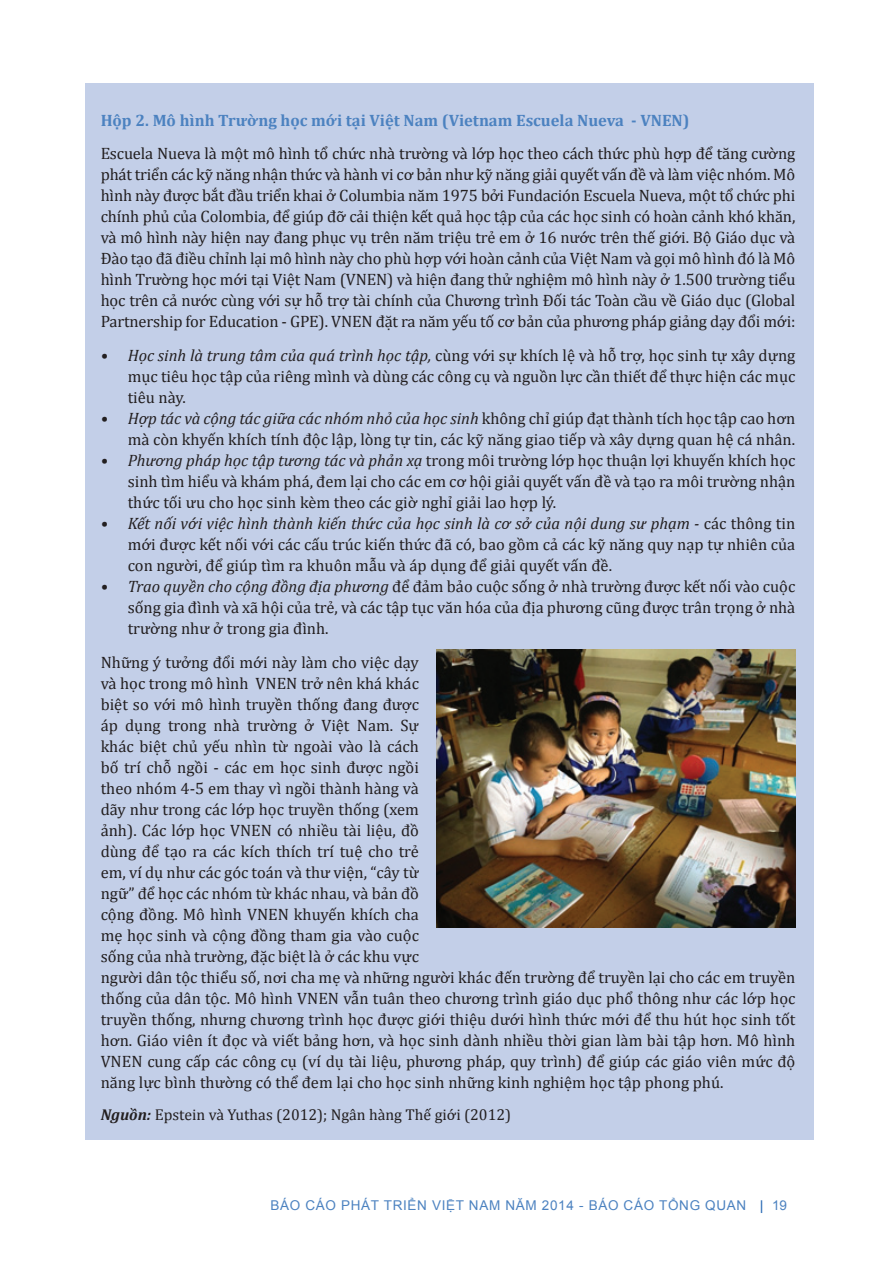
<style>
.page{position:relative;width:872px;height:1263px;background:#fff}
.page>*{position:absolute;margin:0;border:0;box-sizing:border-box;transform-origin:0 0}
.t1{font:16.5px/21px "Cambria";color:#231f20;text-align:justify}
.t2{font:700 16.5px "Cambria";color:#4c82c0}
.t3{font:15.75px "Cambria";color:#231f20}
.t4{font:13.5px "Arial";letter-spacing:.05em;color:#4c82c0}
.s1{font-style:italic}
.s2{font-weight:700;font-style:italic}
</style>
<div class="page">
<svg style="left:760px;top:1200px;width:2px;height:13px"></svg>
<div style="left:86px;top:83px;width:728px;height:1057px;background:#c3cfe8"></div>
<img style="left:436px;top:649px;width:359px;height:278px">
<p class="t2" style="left:101px;top:108px;width:590px">Hộp 2. Mô hình Trường học mới tại Việt Nam (Vietnam Escuela Nueva - VNEN)</p>
<p class="t1" style="left:101px;top:143px;width:696px">Escuela Nueva là một mô hình tổ chức nhà trường và lớp học theo cách thức phù hợp để tăng cường phát triển các kỹ năng nhận thức và hành vi cơ bản như kỹ năng giải quyết vấn đề và làm việc nhóm. Mô hình này được bắt đầu triển khai ở Columbia năm 1975 bởi Fundación Escuela Nueva, một tổ chức phi chính phủ của Colombia, để giúp đỡ cải thiện kết quả học tập của các học sinh có hoàn cảnh khó khăn, và mô hình này hiện nay đang phục vụ trên năm triệu trẻ em ở 16 nước trên thế giới. Bộ Giáo dục và Đào tạo đã điều chỉnh lại mô hình này cho phù hợp với hoàn cảnh của Việt Nam và gọi mô hình đó là Mô hình Trường học mới tại Việt Nam (VNEN) và hiện đang thử nghiệm mô hình này ở 1.500 trường tiểu học trên cả nước cùng với sự hỗ trợ tài chính của Chương trình Đối tác Toàn cầu về Giáo dục (Global Partnership for Education - GPE). VNEN đặt ra năm yếu tố cơ bản của phương pháp giảng dạy đổi mới:</p>
<p class="t1" style="left:128px;top:345px;width:669px;text-indent:-27px"><span class="s1">• Học sinh là trung tâm của quá trình học tập,</span> cùng với sự khích lệ và hỗ trợ, học sinh tự xây dựng mục tiêu học tập của riêng mình và dùng các công cụ và nguồn lực cần thiết để thực hiện các mục tiêu này.</p>
<p class="t1" style="left:101px;top:408px;width:696px;text-align:right"><span class="s1">• Hợp tác và cộng tác giữa các nhóm nhỏ của học sinh</span> không chỉ giúp đạt thành tích học tập cao hơn mà còn khyến khích tính độc lập, lòng tự tin, các kỹ năng giao tiếp và xây dựng quan hệ cá nhân.</p>
<p class="t1" style="left:128px;top:450px;width:669px;text-indent:-27px"><span class="s1">• Phương pháp học tập tương tác và phản xạ</span> trong môi trường lớp học thuận lợi khuyến khích học sinh tìm hiểu và khám phá, đem lại cho các em cơ hội giải quyết vấn đề và tạo ra môi trường nhận thức tối ưu cho học sinh kèm theo các giờ nghỉ giải lao hợp lý.</p>
<p class="t1" style="left:128px;top:513px;width:669px;text-indent:-27px"><span class="s1">• Kết nối với việc hình thành kiến thức của học sinh là cơ sở của nội dung sư phạm -</span> các thông tin mới được kết nối với các cấu trúc kiến thức đã có, bao gồm cả các kỹ năng quy nạp tự nhiên của con người, để giúp tìm ra khuôn mẫu và áp dụng để giải quyết vấn đề.</p>
<p class="t1" style="left:128px;top:576px;width:669px;text-indent:-27px"><span class="s1">• Trao quyền cho cộng đồng địa phương</span> để đảm bảo cuộc sống ở nhà trường được kết nối vào cuộc sống gia đình và xã hội của trẻ, và các tập tục văn hóa của địa phương cũng được trân trọng ở nhà trường như ở trong gia đình.</p>
<p class="t1" style="left:101px;top:652px;width:696px;text-align:left">Những ý tưởng đổi mới này làm cho việc dạy<br>và học trong mô hình VNEN trở nên khá khác<br>biệt so với mô hình truyền thống đang được<br>áp dụng trong nhà trường ở Việt Nam. Sự<br>khác biệt chủ yếu nhìn từ ngoài vào là cách<br>bố trí chỗ ngồi - các em học sinh được ngồi<br>theo nhóm 4-5 em thay vì ngồi thành hàng và<br>dãy như trong các lớp học truyền thống (xem<br>ảnh). Các lớp học VNEN có nhiều tài liệu, đồ<br>dùng để tạo ra các kích thích trí tuệ cho trẻ<br>em, ví dụ như các góc toán và thư viện, “cây từ<br>ngữ” để học các nhóm từ khác nhau, và bản đồ<br>cộng đồng. Mô hình VNEN khuyến khích cha<br>mẹ học sinh và cộng đồng tham gia vào cuộc<br>sống của nhà trường, đặc biệt là ở các khu vực<br>người dân tộc thiểu số, nơi cha mẹ và những người khác đến trường để truyền lại cho các em truyền thống của dân tộc. Mô hình VNEN vẫn tuân theo chương trình giáo dục phổ thông như các lớp học truyền thống, nhưng chương trình học được giới thiệu dưới hình thức mới để thu hút học sinh tốt hơn. Giáo viên ít đọc và viết bảng hơn, và học sinh dành nhiều thời gian làm bài tập hơn. Mô hình VNEN cung cấp các công cụ (ví dụ tài liệu, phương pháp, quy trình) để giúp các giáo viên mức độ năng lực bình thường có thể đem lại cho học sinh những kinh nghiệm học tập phong phú.</p>
<p class="t3" style="left:101px;top:1105px;width:412px"><span class="s2">Nguồn:</span> Epstein và Yuthas (2012); Ngân hàng Thế giới (2012)</p>
<p class="t4" style="left:270px;top:1196px;width:477px">BÁO CÁO PHÁT TRIỂN VIỆT NAM NĂM 2014 - BÁO CÁO TỔNG QUAN</p>
<p class="t4" style="left:772px;top:1196px;width:17px">19</p>
</div>
